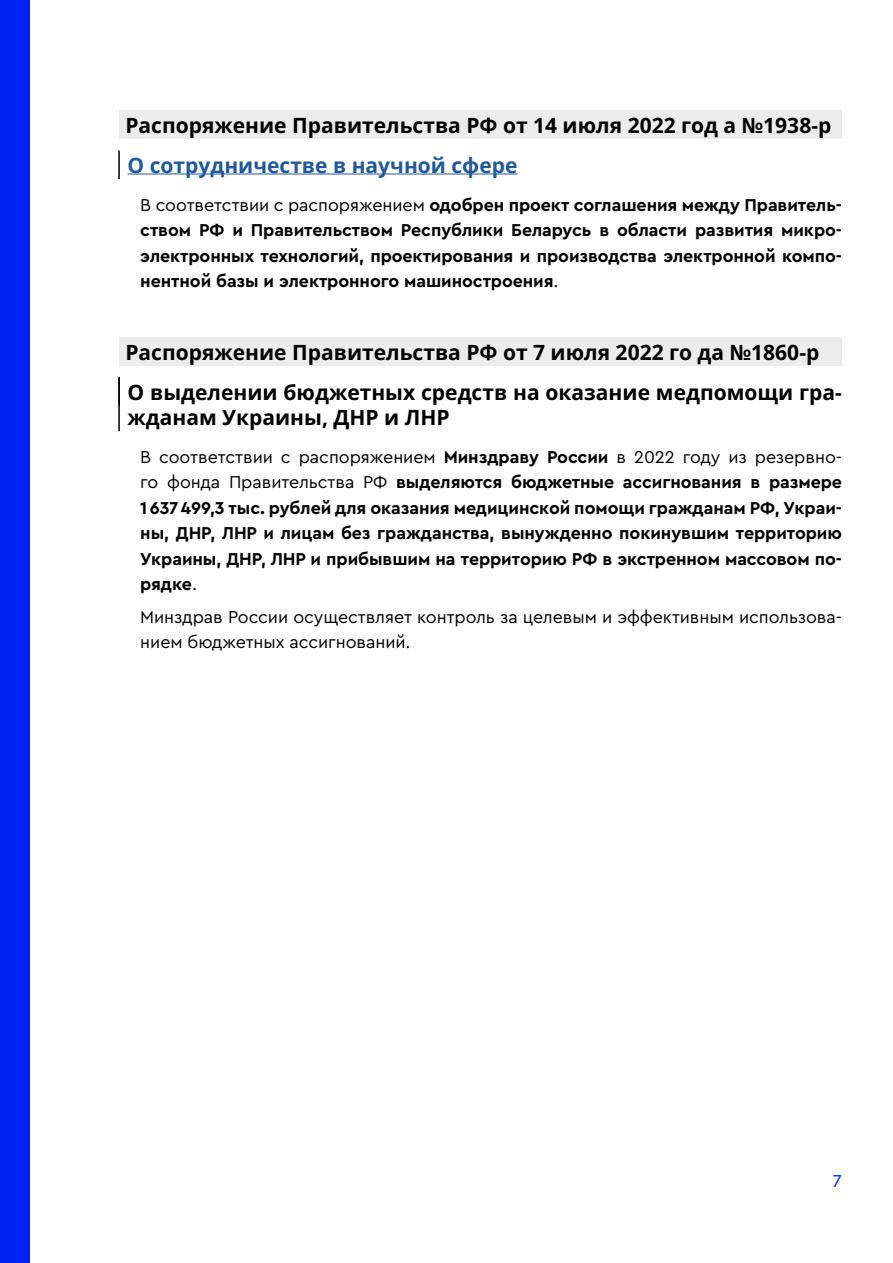
<style>
.page{position:relative;width:893px;height:1263px;background:#fff}
.page>*{position:absolute;margin:0;border:0;box-sizing:border-box;transform-origin:0 0}
.t1{font:700 21px/39.9px "Open Sans";color:#000}
.t2{font:700 21px "Open Sans";color:#22599b}
.t3{font:700 18px/25.5px "Cera Pro";letter-spacing:-.005em;color:#000;text-align:justify}
.t4{font:18px/24.6px "Cera Pro";letter-spacing:-.005em;color:#000}
.t5{font:18px "Cera Pro";color:#0021f5}
.s1{font-weight:400}
</style>
<div class="page">
<div style="left:0;top:0;width:30px;height:1263px;background:#0021f5"></div>
<div style="left:119px;top:111px;width:723px;height:28px;background:#ececec"></div>
<hr style="left:118px;top:151px;width:2px;height:28px;background:#000">
<hr style="left:128px;top:174px;width:389px;height:1px;background:#22599b">
<div style="left:119px;top:337px;width:723px;height:29px;background:#ececec"></div>
<hr style="left:118px;top:377px;width:2px;height:54px;background:#000">
<p class="t1" style="left:125px;top:105px;width:707px">Распоряжение Правительства РФ от 14 июля 2022 год а №1938‑р</p>
<p class="t2" style="left:128px;top:151px;width:391px">О сотрудничестве в научной сфере</p>
<p class="t3" style="left:140px;top:191px;width:703px"><span class="s1">В соответствии с распоряжением</span> одобрен проект соглашения между Правитель&shy;ством РФ и Правительством Республики Беларусь в области развития микро&shy;электронных технологий, проектирования и производства электронной компо&shy;нентной базы и электронного машиностроения<span class="s1">.</span></p>
<p class="t1" style="left:125px;top:331px;width:718px">Распоряжение Правительства РФ от 7 июля 2022 го да №1860‑р<br>О выделении бюджетных средств на оказание медпомощи гра-</p>
<p class="t1" style="left:128px;top:397px;width:324px">жданам Украины, ДНР и ЛНР</p>
<p class="t3" style="left:140px;top:443px;width:703px"><span class="s1">В соответствии с распоряжением</span> Минздраву России <span class="s1">в 2022 году из резервно&shy;го фонда Правительства РФ</span> выделяются бюджетные ассигнования в размере 1 637 499,3 тыс. рублей для оказания медицинской помощи гражданам РФ, Украи&shy;ны, ДНР, ЛНР и лицам без гражданства, вынужденно покинувшим территорию Украины, ДНР, ЛНР и прибывшим на территорию РФ в экстренном массовом по&shy;рядке<span class="s1">.</span></p>
<p class="t4" style="left:140px;top:604px;width:703px">Минздрав России осуществляет контроль за целевым и эффективным использова&shy;нием бюджетных ассигнований.</p>
<p class="t5" style="left:833px;top:1169px;width:11px">7</p>
</div>
